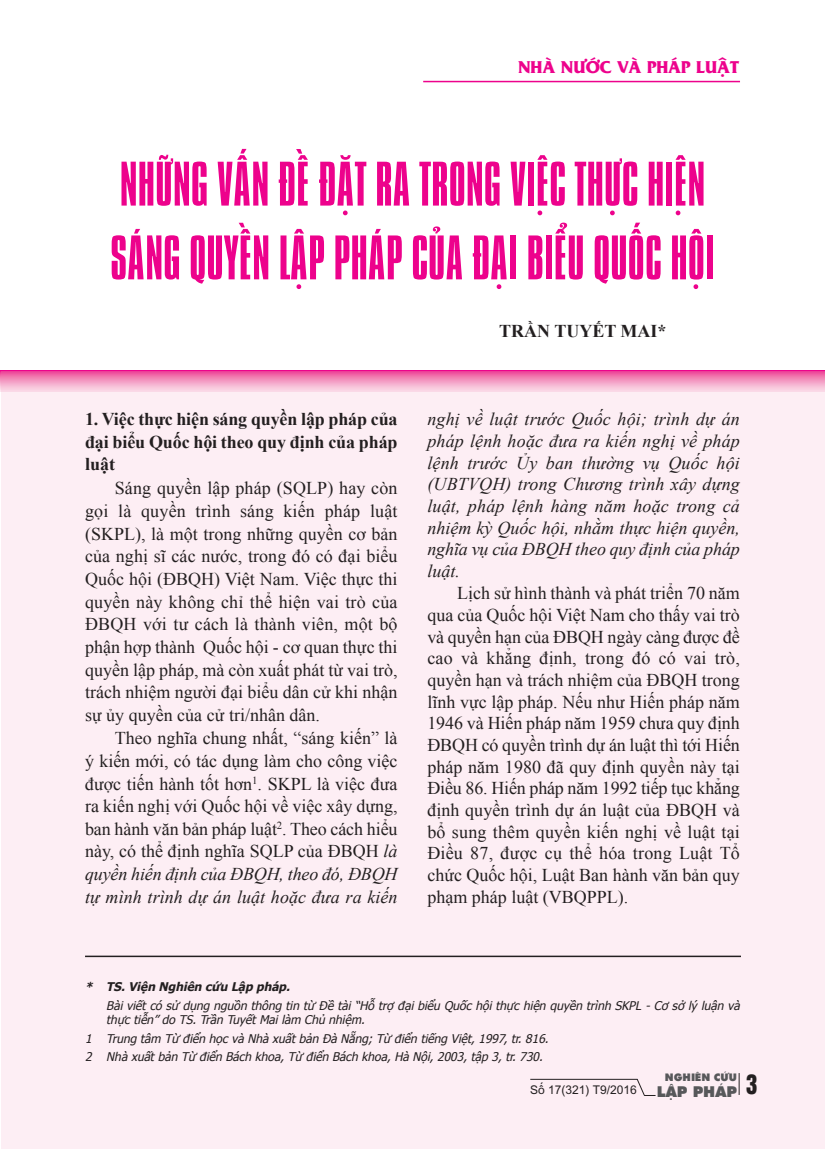
<style>
.page{position:relative;width:825px;height:1149px;background:#fff}
.page>*{position:absolute;margin:0;border:0;box-sizing:border-box;transform-origin:0 0}
.t1{font:300 54px/73.7px "Vn Compacta 2";color:#ed028c}
.t2{font:24.75px "Vn Helvet Ins H Medium";color:#231f20;scale:.91 1}
.t3{font:18px/22.6px "Times New Roman";color:#231f20;text-align:justify}
.t4{font:italic 18px/21.6px "Times New Roman";letter-spacing:-.005em;color:#231f20;text-align:justify}
.t5{font:700 18px/22.6px "Times New Roman";letter-spacing:-.005em;color:#231f20;text-align:justify}
.t6{font:700 18px "France";color:#ed028c}
.t7{font:15px "Vn Futura Extra Black 2";color:#57585a}
.t8{font:italic 12px/14.4px "Tahoma";color:#231f20}
.t9{font:italic 700 12px "Tahoma";color:#231f20}
.t10{font:12px "Vn Arial 2";color:#231f20}
.t11{font:10.5px "Vn Futura Extra Black 2";color:#57585a}
.s1{font-style:italic}
</style>
<div class="page">
<div style="left:0;top:370px;width:825px;height:21px;background:#ed3d97"></div>
<div style="left:2px;top:391px;width:823px;height:757px;background:#fdeef4"></div>
<img style="left:2px;top:372px;width:823px;height:19px">
<svg style="left:636px;top:1078px;width:9px;height:17px"></svg>
<hr style="left:530px;top:1078px;width:107px;height:1px;background:#231f20">
<svg style="left:739px;top:1073px;width:1px;height:21px"></svg>
<hr style="left:423px;top:81px;width:317px;height:1px;background:#ed028c">
<hr style="left:85px;top:955px;width:656px;height:1px;background:#231f20">
<p class="t6" style="left:518px;top:61px;width:223px">NHAÂNÛÚÁC VAÂPHAÁP LUÊÅT</p>
<h1 class="t1" style="left:110px;top:150px;width:606px">NHÛÄNG VÊËN ÀÏÌ ÀÙÅT RA TRONG VIÏÅC THÛÅC HIÏÅN<br>SAÁNG QUYÏÌN LÊÅP PHAÁP CUÃA ÀAÅI BIÏÍU QUÖËC HÖÅI</h1>
<p class="t5" style="left:499px;top:320px;width:169px">Trần TuyếT Mai*</p>
<p class="t5" style="left:85px;top:407px;width:314px">1. Việc thực hiện sáng quyền lập pháp của đại biểu Quốc hội theo quy định của pháp luật</p>
<p class="t3" style="left:85px;top:477px;width:314px;text-indent:30px">Sáng quyền lập pháp (SQLP) hay còn gọi là quyền trình sáng kiến pháp luật (SKPL), là một trong những quyền cơ bản của nghị sĩ các nước, trong đó có đại biểu Quốc hội (ĐBQH) Việt Nam. Việc thực thi quyền này không chỉ thể hiện vai trò của ĐBQH với tư cách là thành viên, một bộ phận hợp thành Quốc hội - cơ quan thực thi quyền lập pháp, mà còn xuất phát từ vai trò, trách nhiệm người đại biểu dân cử khi nhận sự ủy quyền của cử tri/nhân dân.</p>
<p class="t3" style="left:85px;top:726px;width:314px;text-indent:30px">Theo nghĩa chung nhất, “sáng kiến” là ý kiến mới, có tác dụng làm cho công việc được tiến hành tốt hơn<sup>1</sup>. SKPL là việc đưa ra kiến nghị với Quốc hội về việc xây dựng, ban hành văn bản pháp luật<sup>2</sup>. Theo cách hiểu này, có thể định nghĩa SQLP của ĐBQH <span class="s1">là quyền hiến định của ĐBQH, theo đó, ĐBQH tự mình trình dự án luật hoặc đưa ra kiến</span></p>
<p class="t4" style="left:427px;top:408px;width:314px">nghị về luật trước Quốc hội; trình dự án pháp lệnh hoặc đưa ra kiến nghị về pháp lệnh trước Ủy ban thường vụ Quốc hội (UBTVQH) trong Chương trình xây dựng luật, pháp lệnh hàng năm hoặc trong cả nhiệm kỳ Quốc hội, nhằm thực hiện quyền, nghĩa vụ của ĐBQH theo quy định của pháp luật.</p>
<p class="t3" style="left:427px;top:582px;width:314px;line-height:21.6px;text-indent:30px">Lịch sử hình thành và phát triển 70 năm qua của Quốc hội Việt Nam cho thấy vai trò và quyền hạn của ĐBQH ngày càng được đề cao và khẳng định, trong đó có vai trò, quyền hạn và trách nhiệm của ĐBQH trong lĩnh vực lập pháp. Nếu như Hiến pháp năm 1946 và Hiến pháp năm 1959 chưa quy định ĐBQH có quyền trình dự án luật thì tới Hiến pháp năm 1980 đã quy định quyền này tại Điều 86. Hiến pháp năm 1992 tiếp tục khẳng định quyền trình dự án luật của ĐBQH và bổ sung thêm quyền kiến nghị về luật tại Điều 87, được cụ thể hóa trong Luật Tổ chức Quốc hội, Luật Ban hành văn bản quy phạm pháp luật (VBQPPL).</p>
<p class="t9" style="left:85px;top:978px;width:209px">* TS. Viện Nghiên cứu Lập pháp.</p>
<p class="t8" style="left:106px;top:997px;width:638px">Bài viết có sử dụng nguồn thông tin từ Đề tài “Hỗ trợ đại biểu Quốc hội thực hiện quyền trình SKPL - Cơ sở lý luận và thực tiễn” do TS. Trần Tuyết Mai làm Chủ nhiệm.</p>
<p class="t8" style="left:85px;top:1028px;width:468px;line-height:18.6px">1 Trung tâm Từ điển học và Nhà xuất bản Đà Nẵng; Từ điển tiếng Việt, 1997, tr. 816.<br>2 Nhà xuất bản Từ điển Bách khoa, Từ điển Bách khoa, Hà Nội, 2003, tập 3, tr. 730.</p>
<p class="t11" style="left:665px;top:1071px;width:74px">NGHIÏN CÛÁU</p>
<p class="t10" style="left:530px;top:1082px;width:108px">Söë 17(321) T9/2016</p>
<p class="t7" style="left:657px;top:1083px;width:82px">LÊÅP PHAÁP</p>
<h2 class="t2" style="left:746px;top:1073px;width:14px">3</h2>
</div>
